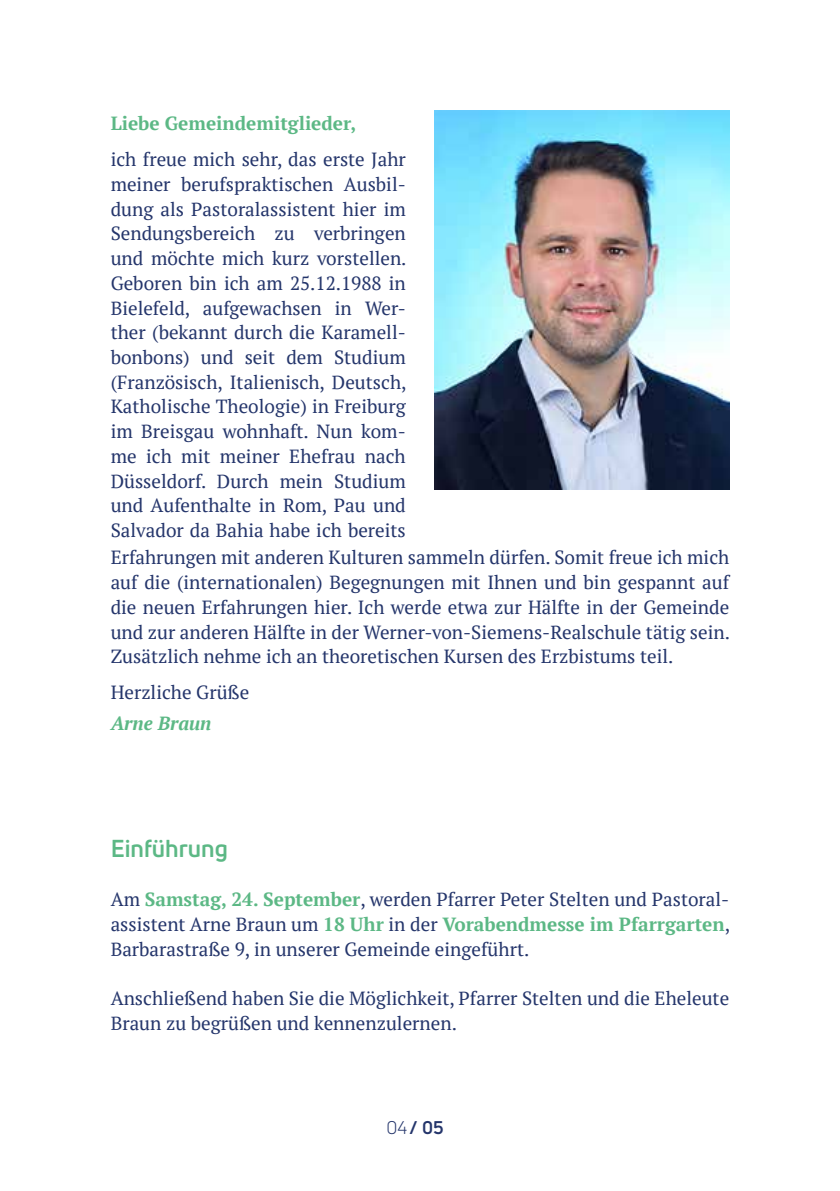
<style>
.page{position:relative;width:840px;height:1191px;background:#fff}
.page>*{position:absolute;margin:0;border:0;box-sizing:border-box;transform-origin:0 0}
.t1{font:700 24px "Uni Neue";color:#5cb885}
.t2{font:19px/24.8px "PT Serif";color:#24356b;text-align:justify}
.t3{font:700 19px "PT Serif";color:#5cb885}
.t4{font:italic 700 19px "PT Serif";color:#5cb885}
.t5{font:700 18px "Uni Neue";color:#24356b}
.s1{font-weight:700;color:#5cb885}
.s2{font-weight:400}
</style>
<div class="page">
<img style="left:434px;top:111px;width:295px;height:378px">
<p class="t3" style="left:111px;top:111px;width:247px">Liebe Gemeindemitglieder,</p>
<p class="t2" style="left:111px;top:147px;width:297px">ich freue mich sehr, das erste Jahr meiner berufspraktischen Ausbil&shy;dung als Pastoralassistent hier im Sendungsbereich zu verbringen und möchte mich kurz vorstellen.<br>Geboren bin ich am 25.12.1988 in Bielefeld, aufgewachsen in Wer&shy;ther (bekannt durch die Karamell&shy;bonbons) und seit dem Studium (Französisch, Italienisch, Deutsch, Katholische Theologie) in Freiburg im Breisgau wohnhaft. Nun kom&shy;me ich mit meiner Ehefrau nach Düsseldorf. Durch mein Studium und Aufenthalte in Rom, Pau und Salvador da Bahia habe ich bereits</p>
<p class="t2" style="left:111px;top:545px;width:620px">Erfahrungen mit anderen Kulturen sammeln dürfen. Somit freue ich mich auf die (internationalen) Begegnungen mit Ihnen und bin gespannt auf die neuen Erfahrungen hier. Ich werde etwa zur Hälfte in der Gemeinde und zur anderen Hälfte in der Werner-von-Siemens-Realschule tätig sein.<br>Zusätzlich nehme ich an theoretischen Kursen des Erzbistums teil.</p>
<p class="t2" style="left:111px;top:680px;width:140px">Herzliche Grüße</p>
<p class="t4" style="left:111px;top:710px;width:102px">Arne Braun</p>
<p class="t1" style="left:111px;top:833px;width:119px">Einführung</p>
<p class="t2" style="left:111px;top:887px;width:620px">Am <span class="s1">Samstag, 24. September</span>, werden Pfarrer Peter Stelten und Pastoral&shy;assistent Arne Braun um <span class="s1">18 Uhr</span> in der <span class="s1">Vorabendmesse im Pfarrgarten</span>, Barbarastraße 9, in unserer Gemeinde eingeführt.</p>
<p class="t2" style="left:111px;top:985px;width:619px">Anschließend haben Sie die Möglichkeit, Pfarrer Stelten und die Eheleute<br>Braun zu begrüßen und kennenzulernen.</p>
<p class="t5" style="left:386px;top:1116px;width:60px"><span class="s2">20 4</span> / 50 3</p>
</div>
